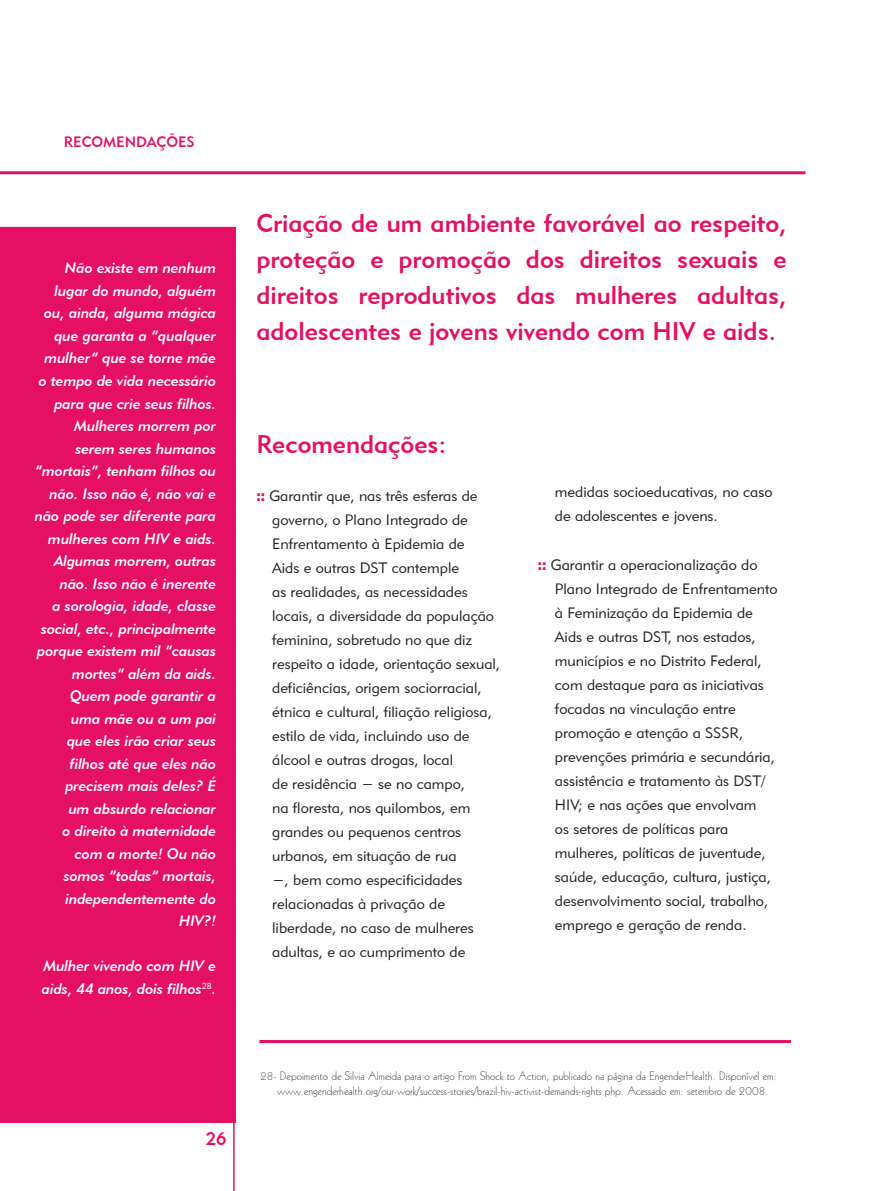
<style>
.page{position:relative;width:893px;height:1191px;background:#fff}
.page>*{position:absolute;margin:0;border:0;box-sizing:border-box;transform-origin:0 0}
.t1{font:25.5px/36px "Geometric 415 BT Medium A";color:#e50f63;text-align:justify}
.t2{font:18px "Geometric 415 BT Medium A";color:#e50f63}
.t3{font:15px/24px "Geometric 415 BT Lite A";color:#231f20}
.t4{font:15px/22.5px "Geometric 415 BT Medium Italic A";color:#fff;text-align:right}
.t5{font:15px "Geometric 415 BT Medium A";color:#e50f63}
.t6{font:12px/15px "Geometric 231 BT Light C";color:#231f20}
.s1{font-family:"Geometric 231 BT Heavy C";color:#e50f63}
</style>
<div class="page">
<hr style="left:233px;top:1121px;width:2px;height:70px;background:#e50f63">
<hr style="left:0;top:171px;width:805px;height:3px;background:#e50f63">
<div style="left:0;top:227px;width:236px;height:896px;background:#e50f63"></div>
<hr style="left:259px;top:1040px;width:532px;height:3px;background:#e50f63">
<p class="t5" style="left:64px;top:132px;width:132px">RECOMENDAÇÕES</p>
<p class="t4" style="left:35px;top:257px;width:183px">Não existe em nenhum lugar do mundo, alguém ou, ainda, alguma mágica que garanta a “qualquer mulher” que se torne mãe o tempo de vida necessário para que crie seus filhos.<br>Mulheres morrem por serem seres humanos “mortais”, tenham filhos ou não. Isso não é, não vai e não pode ser diferente para mulheres com HIV e aids.<br>Algumas morrem, outras não. Isso não é inerente<br>a sorologia, idade, classe social, etc., principalmente porque existem mil “causas mortes” além da aids.<br>Quem pode garantir a<br>uma mãe ou a um pai<br>que eles irão criar seus filhos até que eles não precisem mais deles? É<br>um absurdo relacionar<br>o direito à maternidade com a morte! Ou não somos “todas” mortais, independentemente do<br>HIV?!</p>
<p class="t4" style="left:42px;top:954px;width:176px;text-align:left">Mulher vivendo com HIV e aids, 44 anos, dois filhos<sup>28</sup>.</p>
<p class="t2" style="left:206px;top:1127px;width:22px">26</p>
<h1 class="t1" style="left:256px;top:205px;width:532px">Criação de um ambiente favorável ao respeito, proteção e promoção dos direitos sexuais e direitos reprodutivos das mulheres adultas, adolescentes e jovens vivendo com HIV e aids.</h1>
<h1 class="t1" style="left:256px;top:425px;width:192px">Recomendações:</h1>
<p class="t3" style="left:272px;top:483px;width:230px;text-indent:-16px"><span class="s1">::</span> Garantir que, nas três esferas de governo, o Plano Integrado de<br>Enfrentamento à Epidemia de<br>Aids e outras DST contemple<br>as realidades, as necessidades locais, a diversidade da população feminina, sobretudo no que diz respeito a idade, orientação sexual, deficiências, origem sociorracial, étnica e cultural, filiação religiosa, estilo de vida, incluindo uso de álcool e outras drogas, local<br>de residência − se no campo,<br>na floresta, nos quilombos, em grandes ou pequenos centros urbanos, em situação de rua<br>−, bem como especificidades relacionadas à privação de liberdade, no caso de mulheres adultas, e ao cumprimento de</p>
<p class="t3" style="left:555px;top:480px;width:219px">medidas socioeducativas, no caso de adolescentes e jovens.</p>
<p class="t3" style="left:555px;top:552px;width:224px;text-indent:-17px"><span class="s1">::</span> Garantir a operacionalização do<br>Plano Integrado de Enfrentamento à Feminização da Epidemia de<br>Aids e outras DST, nos estados, municípios e no Distrito Federal, com destaque para as iniciativas focadas na vinculação entre promoção e atenção a SSSR, prevenções primária e secundária, assistência e tratamento às DST/<br>HIV; e nas ações que envolvam<br>os setores de políticas para mulheres, políticas de juventude, saúde, educação, cultura, justiça, desenvolvimento social, trabalho, emprego e geração de renda.</p>
<p class="t6" style="left:277px;top:1068px;width:501px;text-indent:-17px">28- Depoimento de Silvia Almeida para o artigo From Shock to Action, publicado na página da EngenderHealth. Disponível em: www.engenderhealth.org/our-work/success-stories/brazil-hiv-activist-demands-rights.php. Acessado em: setembro de 2008.</p>
</div>
